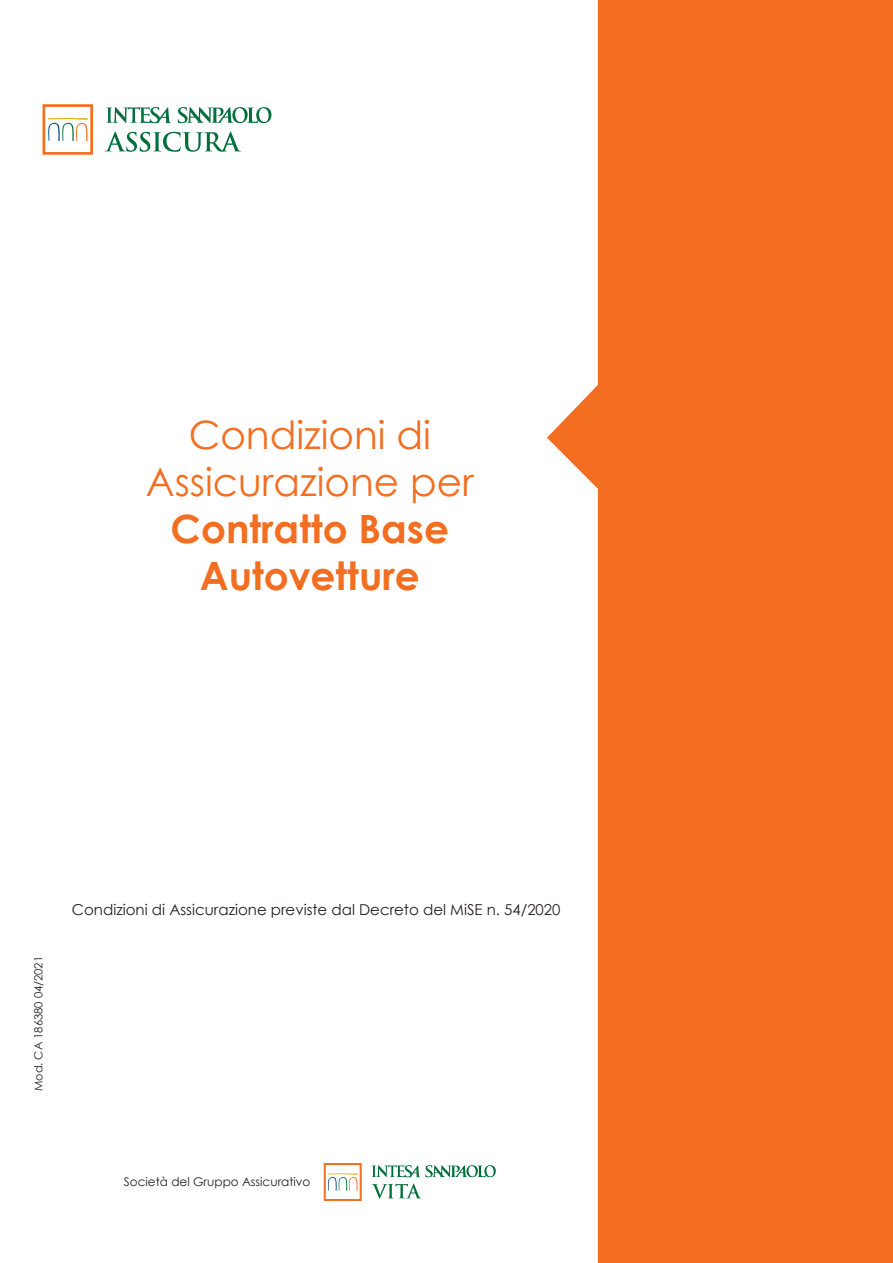
<style>
.page{position:relative;width:893px;height:1263px;background:#fff}
.page>*{position:absolute;margin:0;border:0;box-sizing:border-box;transform-origin:0 0}
.t1{font:39px/46.8px "Century Gothic";color:#f36e21;text-align:center}
.t2{font:700 39px/46.8px "Century Gothic";color:#f36e21;text-align:center}
.t3{font:15px "Century Gothic";color:#231f20}
.t4{font:12px "Century Gothic";color:#231f20}
.t5{font:11.25px "Century Gothic";color:#231f20}
</style>
<div class="page">
<svg style="left:547px;top:0;width:346px;height:1263px;background:#f48240"></svg>
<svg style="left:372px;top:1165px;width:124px;height:12px"></svg>
<svg style="left:324px;top:1163px;width:38px;height:38px"></svg>
<svg style="left:372px;top:1184px;width:49px;height:14px"></svg>
<svg style="left:178px;top:107px;width:93px;height:16px"></svg>
<svg style="left:106px;top:107px;width:65px;height:16px"></svg>
<svg style="left:43px;top:104px;width:50px;height:51px"></svg>
<svg style="left:105px;top:132px;width:136px;height:20px"></svg>
<h1 class="t1" style="left:146px;top:411px;width:330px">Condizioni di<br>Assicurazione per</h1>
<h1 class="t2" style="left:171px;top:504px;width:280px">Contratto Base<br>Autovetture</h1>
<p class="t5" style="left:32px;top:1091px;width:137px;rotate:-90deg">Mod. CA 186380 04/2021</p>
<p class="t3" style="left:72px;top:900px;width:490px">Condizioni di Assicurazione previste dal Decreto del MiSE n. 54/2020</p>
<p class="t4" style="left:124px;top:1174px;width:188px">Società del Gruppo Assicurativo</p>
</div>
